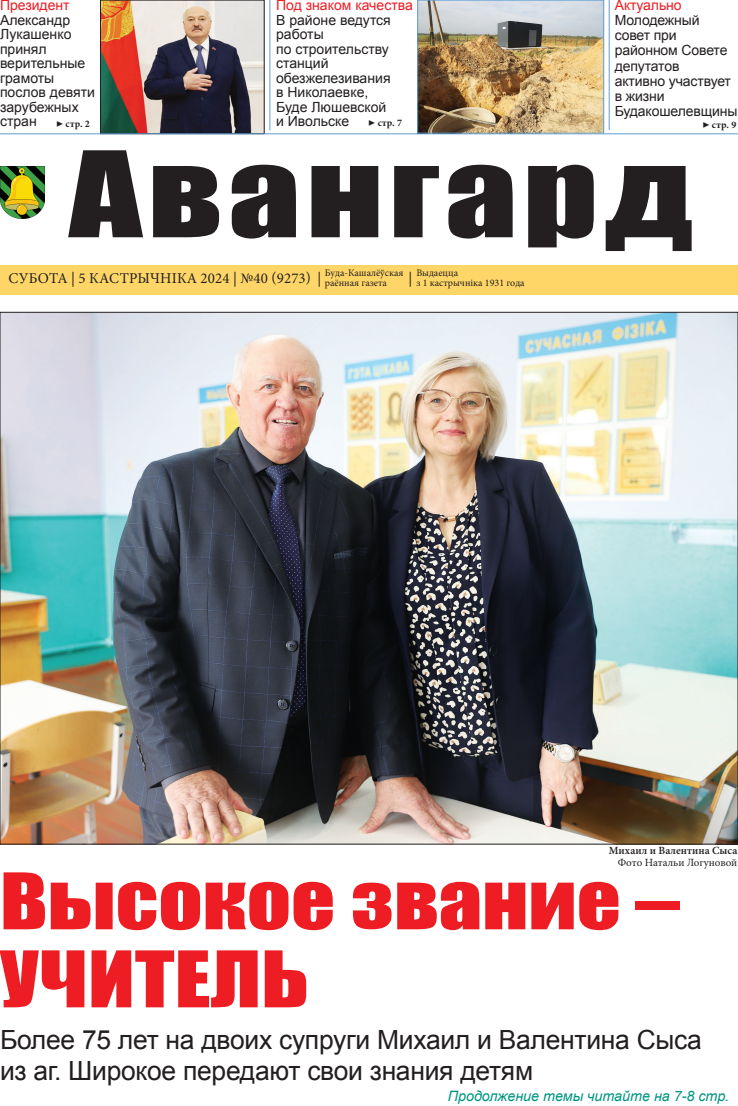
<style>
.page{position:relative;width:738px;height:1106px;background:#fff}
.page>*{position:absolute;margin:0;border:0;box-sizing:border-box;transform-origin:0 0}
.t1{font:110px "Impact";letter-spacing:.04em;color:#231f20;scale:1.31 1}
.t2{font:72px/78px "Impact";color:#ee1d23;scale:1.2 1}
.t3{font:26.4px/31px "Arial";letter-spacing:-.01em;color:#231f20}
.t4{font:15px "Minion Pro";letter-spacing:.01em;color:#231f20}
.t5{font:italic 14.3px "Arial";color:#009581}
.t6{font:14px/14.5px "Arial";color:#231f20}
.t7{font:14px "Arial";color:#ee1d23}
.t8{font:600 11px "Minion Pro";color:#231f20}
.t9{font:11px "Minion Pro";color:#231f20}
.t10{font:10px/10px "Minion Pro";color:#231f20}
.t11{font:700 10px "Minion Pro";letter-spacing:.02em;color:#231f20}
.s1{font-size:12px}
</style>
<div class="page">
<img style="left:102px;top:2px;width:160px;height:130px">
<div style="left:100px;top:0;width:164px;height:134px;border:1px solid #231f20"></div>
<div style="left:0;top:265px;width:737px;height:30px;background:#fed667"></div>
<img style="left:0;top:166px;width:44px;height:53px">
<hr style="left:0;top:134px;width:737px;height:1px;background:#5f9dd4">
<hr style="left:608px;top:0;width:1px;height:130px;background:#5f9dd4">
<hr style="left:269px;top:0;width:1px;height:130px;background:#5f9dd4">
<img style="left:2px;top:314px;width:733px;height:528px">
<img style="left:419px;top:2px;width:182px;height:129px">
<div style="left:417px;top:0;width:186px;height:133px;border:1px solid #5f9dd4"></div>
<p class="t7" style="left:0;top:-4px;width:71px">Президент</p>
<p class="t6" style="left:0;top:13px;width:96px">Александр<br>Лукашенко принял верительные грамоты послов девяти зарубежных стран</p>
<p class="t7" style="left:276px;top:-4px;width:138px">Под знаком качества</p>
<p class="t6" style="left:276px;top:13px;width:116px">В районе ведутся работы<br>по строительству станций обезжелезивания в Николаевке,<br>Буде Люшевской и Ивольске</p>
<h1 class="t1" style="left:69px;top:109px;width:478px">Авангард</h1>
<p class="t7" style="left:614px;top:-4px;width:68px">Актуально</p>
<p class="t6" style="left:614px;top:13px;width:124px;line-height:15px">Молодежный совет при районном Совете депутатов<br>активно участвует в жизни<br>Будакошелевщины</p>
<p class="t11" style="left:56px;top:116px;width:35px"><span class="s1">▶</span> стр. 2</p>
<p class="t11" style="left:368px;top:116px;width:35px"><span class="s1">▶</span> стр. 7</p>
<p class="t11" style="left:702px;top:118px;width:35px"><span class="s1">▶</span> стр. 9</p>
<p class="t10" style="left:324px;top:268px;width:80px">Буда-Кашалёўская раённая газета</p>
<p class="t4" style="left:9px;top:268px;width:314px">субота | 5 кастрычніка 2024 | №40 (9273) |</p>
<p class="t4" style="left:408px;top:268px;width:5px">|</p>
<p class="t10" style="left:416px;top:268px;width:110px">Выдаецца<br>з 1 кастрычніка 1931 года</p>
<p class="t8" style="left:608px;top:842px;width:130px">Михаил и Валентина Сыса</p>
<p class="t9" style="left:617px;top:854px;width:121px">Фото Натальи Логуновой</p>
<h2 class="t2" style="left:0;top:860px;width:567px">Высокое звание –<br>УЧИТЕЛЬ</h2>
<h3 class="t3" style="left:0;top:1024px;width:702px">Более 75 лет на двоих супруги Михаил и Валентина Сыса из аг. Широкое передают свои знания детям</h3>
<p class="t5" style="left:447px;top:1087px;width:283px">Продолжение темы читайте на 7-8 стр.</p>
</div>
